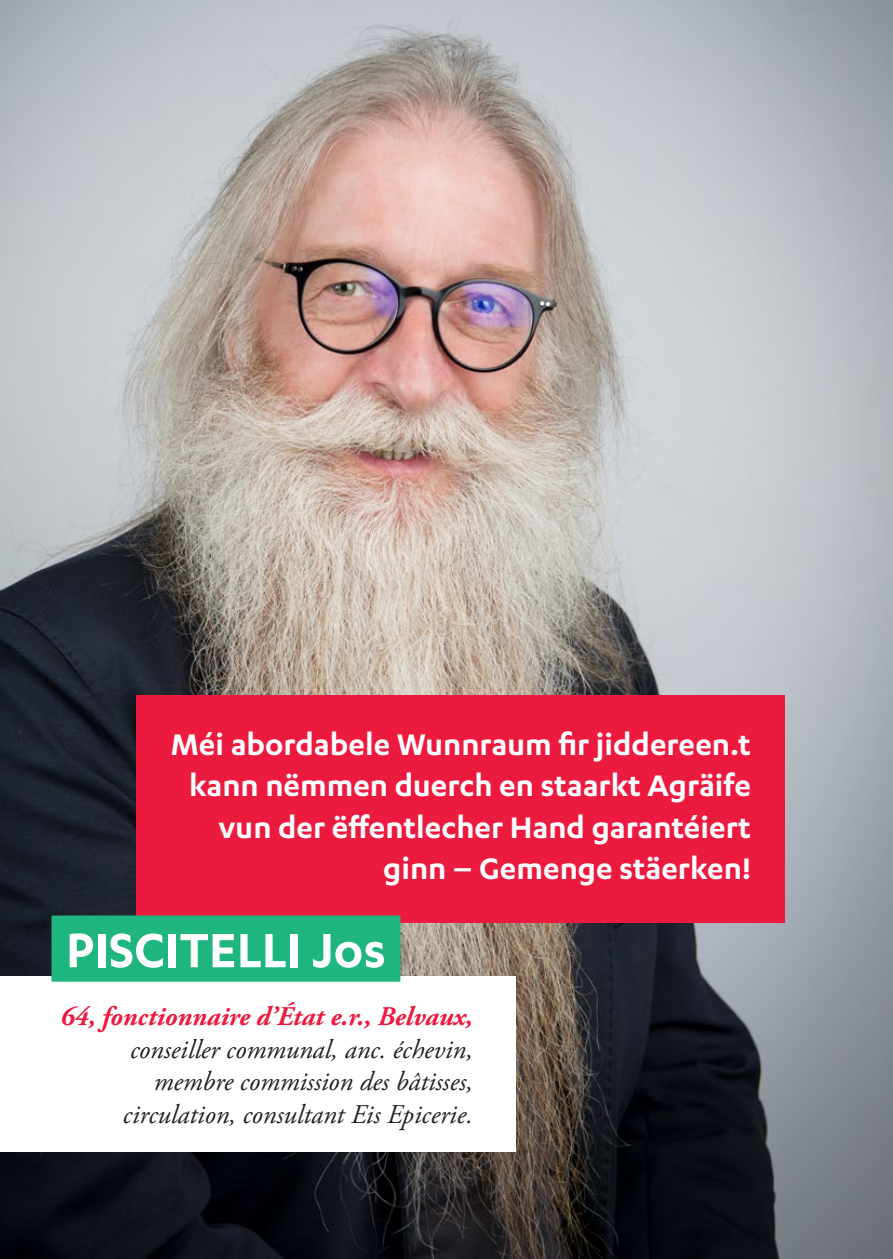
<style>
.page{position:relative;width:893px;height:1259px;background:#fff}
.page>*{position:absolute;margin:0;border:0;box-sizing:border-box;transform-origin:0 0}
.Paragraph_Style_2{font:600 56.1px "Karbon";color:#fff}
.t1{font:600 34.5px/41.4px "Karbon";color:#fff;text-align:right}
.t2{font:italic 27px/32.4px "Adobe Garamond Pro";color:#231f20;text-align:right}
.t3{font:italic 700 27px "Adobe Garamond Pro";color:#ed1a40}
</style>
<div class="page">
<img style="left:0;top:0;width:893px;height:1259px">
<div style="left:0;top:975px;width:515px;height:176px;background:#fff"></div>
<div style="left:136px;top:695px;width:649px;height:228px;background:#ed1a40"></div>
<div style="left:51px;top:915px;width:349px;height:66px;background:#1fb57e"></div>
<p class="t1" style="left:171px;top:722px;width:582px">Méi abordabele Wunnraum fir jiddereen.t kann nëmmen duerch en staarkt Agräife vun der ëffentlecher Hand garantéiert ginn – Gemenge stäerken!</p>
<p class="Paragraph_Style_2" style="left:66px;top:918px;width:322px">PISCITELLI Jos</p>
<p class="t3" style="left:61px;top:1001px;width:414px">64, fonctionnaire d’État e.r., Belvaux,</p>
<p class="t2" style="left:123px;top:1033px;width:351px">conseiller communal, anc. échevin, membre commission des bâtisses, circulation, consultant Eis Epicerie.</p>
</div>
